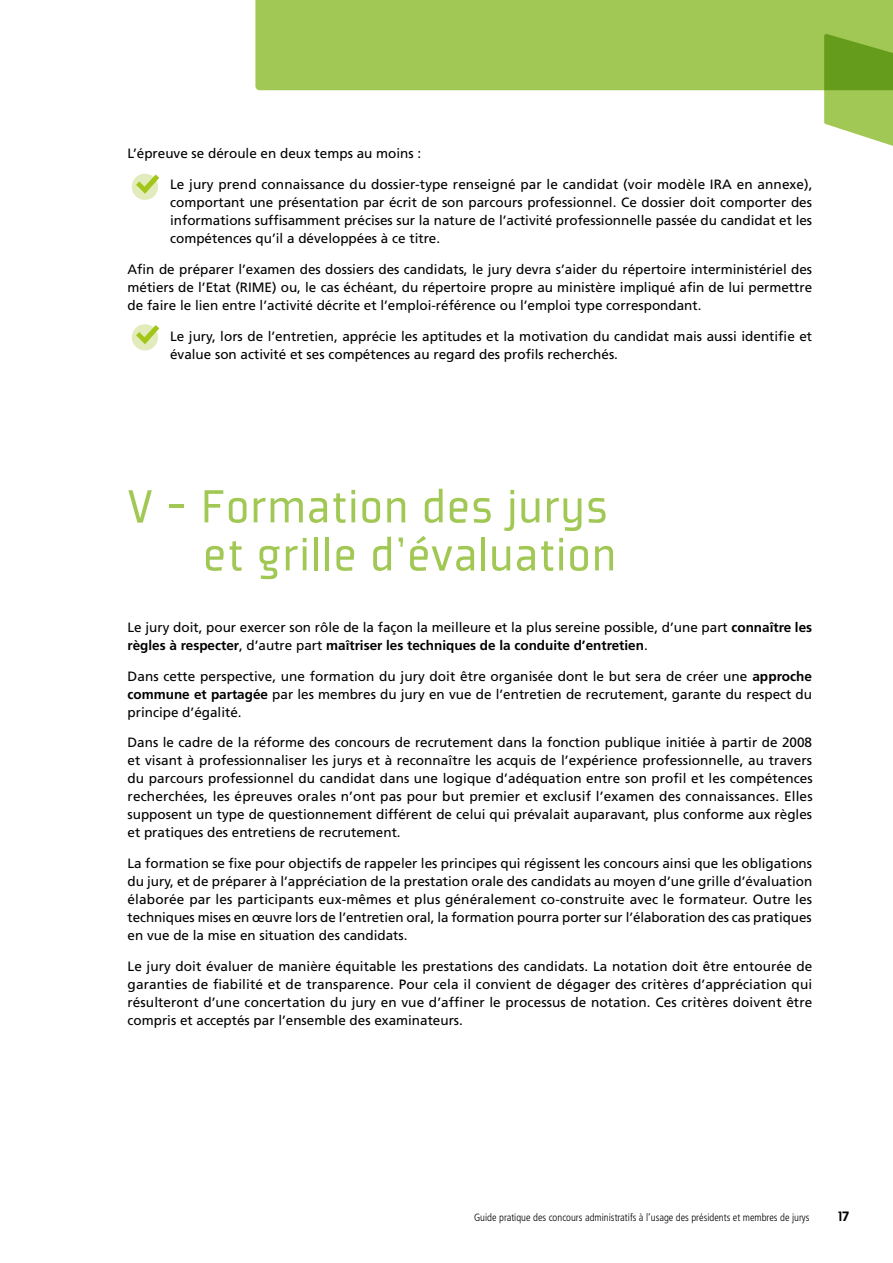
<style>
.page{position:relative;width:893px;height:1263px;background:#fff}
.page>*{position:absolute;margin:0;border:0;box-sizing:border-box;transform-origin:0 0}
.Axe{font:51px/48px "Plexes";color:#a1c854;text-align:right}
.t1{font:900 15px "Plexes";color:#000}
.texte_courant{font:13.5px/18px "Frutiger";color:#000;text-align:justify}
.t2{font:300 condensed 10.5px "Frutiger";color:#000}
.s1{font-weight:700}
</style>
<div class="page">
<div style="left:255px;top:0;width:638px;height:90px;background:#a1c854"></div>
<svg style="left:824px;top:34px;width:69px;height:112px;background:#91bb4d"></svg>
<div style="left:132px;top:174px;width:26px;height:26px;background:#e2ebbc;border-radius:50%"></div>
<svg style="left:136px;top:174px;width:23px;height:20px"></svg>
<div style="left:132px;top:324px;width:26px;height:26px;background:#e2ebbc;border-radius:50%"></div>
<svg style="left:136px;top:325px;width:23px;height:19px"></svg>
<p class="texte_courant" style="left:128px;top:145px;width:295px">L’épreuve se déroule en deux temps au moins :</p>
<p class="texte_courant" style="left:170px;top:175px;width:644px">Le jury prend connaissance du dossier-type renseigné par le candidat (voir modèle IRA en annexe), comportant une présentation par écrit de son parcours professionnel. Ce dossier doit comporter des informations suffisamment précises sur la nature de l’activité professionnelle passée du candidat et les compétences qu’il a développées à ce titre.</p>
<p class="texte_courant" style="left:128px;top:260px;width:686px">Afin de préparer l’examen des dossiers des candidats, le jury devra s’aider du répertoire interministériel des métiers de l’Etat (RIME) ou, le cas échéant, du répertoire propre au ministère impliqué afin de lui permettre de faire le lien entre l’activité décrite et l’emploi-référence ou l’emploi type correspondant.</p>
<p class="texte_courant" style="left:170px;top:327px;width:644px">Le jury, lors de l’entretien, apprécie les aptitudes et la motivation du candidat mais aussi identifie et évalue son activité et ses compétences au regard des profils recherchés.</p>
<p class="Axe" style="left:128px;top:481px;width:490px">V - Formation des jurys et grille d’évaluation</p>
<p class="texte_courant" style="left:128px;top:618px;width:686px">Le jury doit, pour exercer son rôle de la façon la meilleure et la plus sereine possible, d’une part <span class="s1">connaître les règles à respecter</span>, d’autre part <span class="s1">maîtriser les techniques de la conduite d’entretien</span>.</p>
<p class="texte_courant" style="left:128px;top:667px;width:686px">Dans cette perspective, une formation du jury doit être organisée dont le but sera de créer une <span class="s1">approche commune et partagée</span> par les membres du jury en vue de l’entretien de recrutement, garante du respect du principe d’égalité.</p>
<p class="texte_courant" style="left:128px;top:734px;width:687px">Dans le cadre de la réforme des concours de recrutement dans la fonction publique initiée à partir de 2008 et visant à professionnaliser les jurys et à reconnaître les acquis de l’expérience professionnelle, au travers du parcours professionnel du candidat dans une logique d’adéquation entre son profil et les compétences recherchées, les épreuves orales n’ont pas pour but premier et exclusif l’examen des connaissances. Elles supposent un type de questionnement différent de celui qui prévalait auparavant, plus conforme aux règles et pratiques des entretiens de recrutement.</p>
<p class="texte_courant" style="left:128px;top:854px;width:686px">La formation se fixe pour objectifs de rappeler les principes qui régissent les concours ainsi que les obligations du jury, et de préparer à l’appréciation de la prestation orale des candidats au moyen d’une grille d’évaluation élaborée par les participants eux-mêmes et plus généralement co-construite avec le formateur. Outre les techniques mises en œuvre lors de l’entretien oral, la formation pourra porter sur l’élaboration des cas pratiques en vue de la mise en situation des candidats.</p>
<p class="texte_courant" style="left:128px;top:957px;width:686px">Le jury doit évaluer de manière équitable les prestations des candidats. La notation doit être entourée de garanties de fiabilité et de transparence. Pour cela il convient de dégager des critères d’appréciation qui résulteront d’une concertation du jury en vue d’affiner le processus de notation. Ces critères doivent être compris et acceptés par l’ensemble des examinateurs.</p>
<p class="t2" style="left:474px;top:1212px;width:337px">Guide pratique des concours administratifs à l’usage des présidents et membres de jurys</p>
<p class="t1" style="left:838px;top:1209px;width:13px">17</p>
</div>
